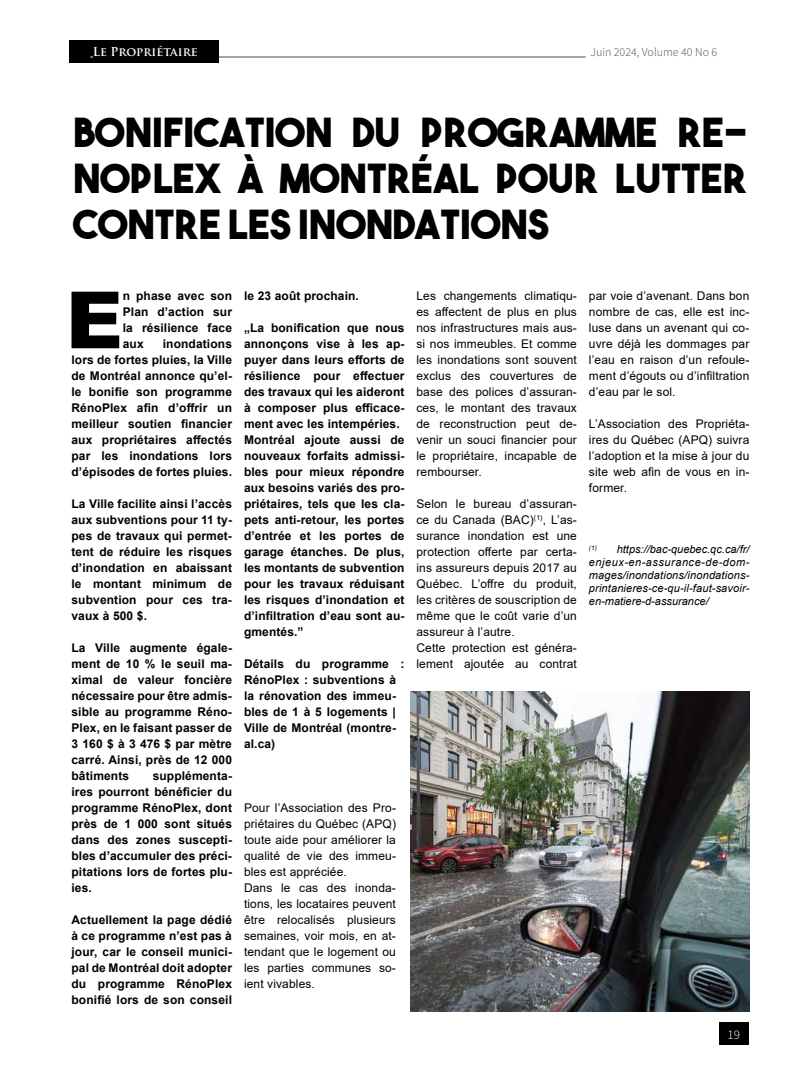
<style>
.page{position:relative;width:792px;height:1080px;background:#fff}
.page>*{position:absolute;margin:0;border:0;box-sizing:border-box;transform-origin:0 0}
.t1{font:900 79.1px "Arial";color:#000}
.t2{font:40px/46px "The Bold Font";color:#000;text-align:justify}
.t3{font:300 13px "Source Sans Pro";color:#fff}
.t4{font:700 12px/16px "Arial";letter-spacing:.01em;color:#000;text-align:justify}
.t5{font:12px/16px "Arial";letter-spacing:.01em;color:#000}
.t6{font:300 12px "Source Sans Pro";color:#4d4d4f}
.t7{font:700 12px "Trajan Pro";color:#fff}
.t8{font:italic 11px/13px "Arial";letter-spacing:.015em;color:#000;text-align:justify}
</style>
<div class="page">
<img style="left:410px;top:691px;width:339px;height:321px">
<hr style="left:216px;top:57px;width:370px;height:1px;background:#4d4d4f">
<div style="left:719px;top:1023px;width:30px;height:22px;background:#000"></div>
<div style="left:69px;top:40px;width:150px;height:23px;background:#000"></div>
<p class="t7" style="left:93px;top:44px;width:107px">Le Propriétaire</p>
<p class="t6" style="left:590px;top:44px;width:128px">Juin 2024, Volume 40 No 6</p>
<h2 class="t2" style="left:73px;top:109px;width:676px">BONIFICATION DU PROGRAMME RE-NOPLEX À MONTRÉAL POUR LUTTER CONTRE LES INONDATIONS</h2>
<h1 class="t1" style="left:66px;top:263px;width:59px">E</h1>
<p class="t4" style="left:123px;top:288px;width:111px">n phase avec son Plan d’action sur la résilience face aux</p>
<p class="t4" style="left:72px;top:336px;width:162px;text-indent:91px">inondations lors de fortes pluies, la Ville de Montréal annonce qu’el&shy;le bonifie son programme RénoPlex afin d’offrir un meilleur soutien financier aux propriétaires affectés par les inondations lors d’épisodes de fortes pluies.</p>
<p class="t4" style="left:72px;top:496px;width:162px">La Ville facilite ainsi l’accès aux subventions pour 11 ty&shy;pes de travaux qui permet&shy;tent de réduire les risques d’inondation en abaissant le montant minimum de subvention pour ces tra&shy;vaux à 500 $.</p>
<p class="t4" style="left:72px;top:640px;width:162px">La Ville augmente égale&shy;ment de 10 % le seuil ma&shy;ximal de valeur foncière nécessaire pour être admis&shy;sible au programme Réno-Plex, en le faisant passer de 3 160 $ à 3 476 $ par mètre carré. Ainsi, près de 12 000 bâtiments</p>
<p class="t4" style="left:72px;top:768px;width:162px;text-indent:81px">supplémenta&shy;ires pourront bénéficier du programme RénoPlex, dont près de 1 000 sont situés dans des zones suscepti&shy;bles d’accumuler des préci&shy;pitations lors de fortes plu&shy;ies.</p>
<p class="t4" style="left:72px;top:912px;width:162px">Actuellement la page dédié à ce programme n’est pas à jour, car le conseil munici&shy;pal de Montréal doit adopter du programme RénoPlex bonifié lors de son conseil</p>
<p class="t4" style="left:244px;top:288px;width:116px">le 23 août prochain.</p>
<p class="t4" style="left:244px;top:320px;width:162px;text-align:left">„La bonification que nous annonçons vise à les ap&shy;puyer dans leurs efforts de résilience pour effectuer des travaux qui les aideront à composer plus efficace&shy;ment avec les intempéries.<br>Montréal ajoute aussi de nouveaux forfaits admissi&shy;bles pour mieux répondre aux besoins variés des pro&shy;priétaires, tels que les cla&shy;pets anti-retour, les portes d’entrée et les portes de garage étanches. De plus, les montants de subvention pour les travaux réduisant les risques d’inondation et d’infiltration d’eau sont au&shy;gmentés.”</p>
<p class="t4" style="left:244px;top:656px;width:162px;text-align:left">Détails du programme :<br>RénoPlex : subventions à la rénovation des immeu&shy;bles de 1 à 5 logements |<br>Ville de Montréal (montre&shy;al.ca)</p>
<p class="t5" style="left:244px;top:800px;width:153px">Pour l’Association des Pro&shy;priétaires du Québec (APQ</p>
<p class="t5" style="left:244px;top:816px;width:153px;text-indent:148px">) toute aide pour améliorer la qualité de vie des immeu&shy;bles est appréciée.<br>Dans le cas des inonda&shy;tions, les locataires peuvent être relocalisés plusieurs semaines, voir mois, en at&shy;tendant que le logement ou les parties communes so&shy;ient vivables.</p>
<p class="t5" style="left:417px;top:288px;width:162px;text-align:justify">Les changements climatiqu&shy;es affectent de plus en plus nos infrastructures mais aus&shy;si nos immeubles. Et comme les inondations sont souvent exclus des couvertures de base des polices d’assuran&shy;ces, le montant des travaux de reconstruction peut de&shy;venir un souci financier pour le propriétaire, incapable de rembourser.</p>
<p class="t5" style="left:416px;top:496px;width:162px">Selon le bureau d’assuran&shy;ce du Canada (BAC)<sup>(1)</sup>, L’as&shy;surance inondation est une protection offerte par certa&shy;ins assureurs depuis 2017 au<br>Québec. L’offre du produit, les critères de souscription de même que le coût varie d’un assureur à l’autre.<br>Cette protection est généra&shy;lement ajoutée au contrat</p>
<p class="t5" style="left:589px;top:288px;width:162px;text-align:justify">par voie d’avenant. Dans bon nombre de cas, elle est inc&shy;luse dans un avenant qui co&shy;uvre déjà les dommages par l’eau en raison d’un refoule&shy;ment d’égouts ou d’infiltration d’eau par le sol.</p>
<p class="t5" style="left:589px;top:416px;width:162px">L’Association des Propriéta&shy;ires du Québec (APQ</p>
<p class="t5" style="left:589px;top:432px;width:162px;text-align:justify;text-indent:119px">) suivra l’adoption et la mise à jour du site web afin de vous en in&shy;former.</p>
<p class="t8" style="left:589px;top:543px;width:162px"><sup>(1)</sup> https://bac-quebec.qc.ca/fr/ enjeux-en-assurance-de-dom&shy;mages/inondations/inondations&shy;printanieres-ce-qu-il-faut-savoir&shy;en-matiere-d-assurance/</p>
<p class="t3" style="left:728px;top:1027px;width:14px">19</p>
</div>
